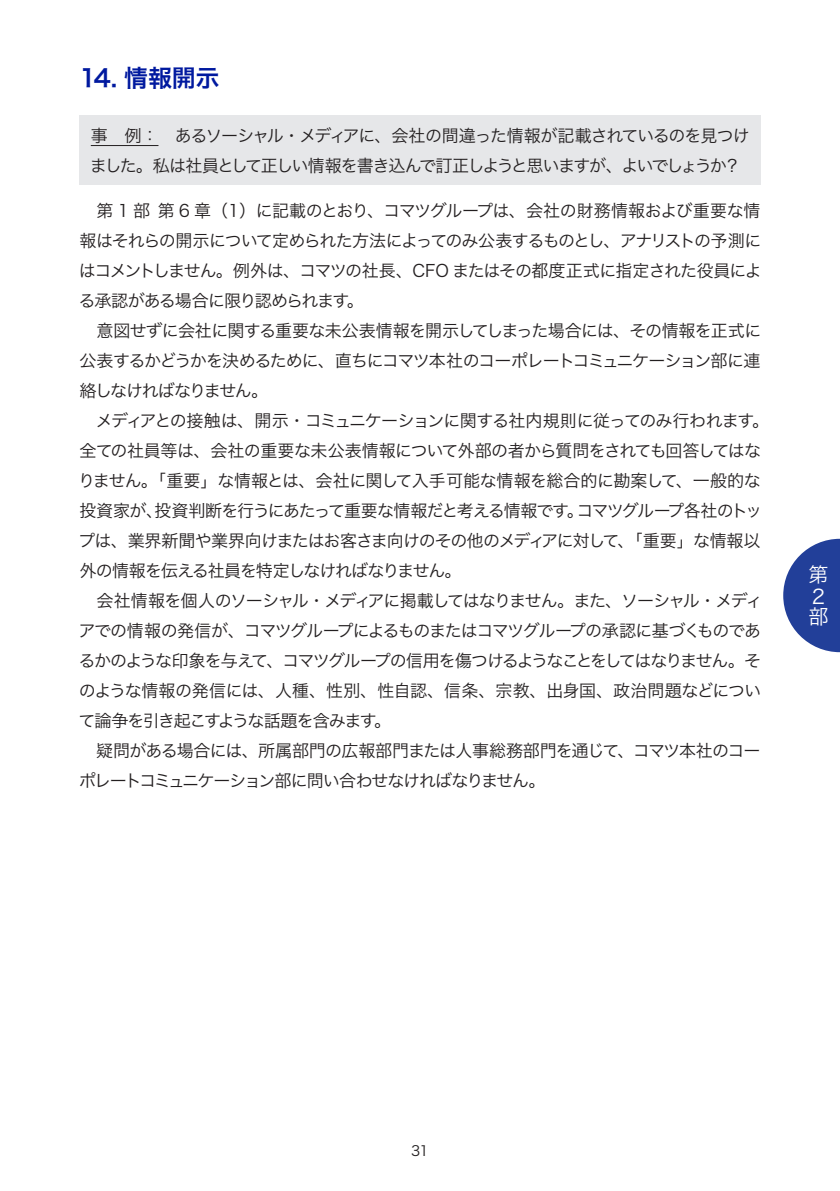
<style>
.page{position:relative;width:840px;height:1191px;background:#fff}
.page>*{position:absolute;margin:0;border:0;box-sizing:border-box;transform-origin:0 0}
.t1{font:24px "Hira Kaku Pro W6";letter-spacing:-.015em;color:#00199f}
.t2{font:20px/20.6px "Hira Kaku Pro W3";color:#fff}
.t3{font:17px/30px "Hira Kaku Pro W3";letter-spacing:-.06em;color:#231f20}
.t4{font:17px/30px "Hira Kaku Pro W3";letter-spacing:-.08em;color:#231f20}
.t5{font:14px "Hira Kaku Pro W3";color:#231f20}
</style>
<div class="page">
<svg style="left:783px;top:539px;width:56px;height:113px"></svg>
<div style="left:79px;top:115px;width:681px;height:70px;background:#e6e7e9"></div>
<hr style="left:91px;top:145px;width:67px;height:1px;background:#231f20">
<h1 class="t1" style="left:79px;top:56px;width:141px">14. 情報開示</h1>
<p class="t4" style="left:90px;top:119px;width:661px">事　例：　あるソーシャル・メディアに、会社の間違った情報が記載されているのを見つけました。私は社員として正しい情報を書き込んで訂正しようと思いますが、よいでしょうか？</p>
<p class="t3" style="left:78px;top:194px;width:692px">　第 1 部 第 6 章（1）に記載のとおり、コマツグループは、会社の財務情報および重要な情報はそれらの開示について定められた方法によってのみ公表するものとし、アナリストの予測にはコメントしません。例外は、コマツの社長、CFO またはその都度正式に指定された役員による承認がある場合に限り認められます。<br>　意図せずに会社に関する重要な未公表情報を開示してしまった場合には、その情報を正式に公表するかどうかを決めるために、直ちにコマツ本社のコーポレートコミュニケーション部に連絡しなければなりません。<br>　メディアとの接触は、開示・コミュニケーションに関する社内規則に従ってのみ行われます。全ての社員等は、会社の重要な未公表情報について外部の者から質問をされても回答してはなりません。「重要」な情報とは、会社に関して入手可能な情報を総合的に勘案して、一般的な投資家が、投資判断を行うにあたって重要な情報だと考える情報です。コマツグループ各社のトップは、業界新聞や業界向けまたはお客さま向けのその他のメディアに対して、「重要」な情報以外の情報を伝える社員を特定しなければなりません。<br>　会社情報を個人のソーシャル・メディアに掲載してはなりません。また、ソーシャル・メディアでの情報の発信が、コマツグループによるものまたはコマツグループの承認に基づくものであるかのような印象を与えて、コマツグループの信用を傷つけるようなことをしてはなりません。そのような情報の発信には、人種、性別、性自認、信条、宗教、出身国、政治問題などについて論争を引き起こすような話題を含みます。<br>　疑問がある場合には、所属部門の広報部門または人事総務部門を通じて、コマツ本社のコーポレートコミュニケーション部に問い合わせなければなりません。</p>
<p class="t2" style="left:808px;top:563px;width:21px">第<br>２部</p>
<p class="t5" style="left:411px;top:1138px;width:19px">31</p>
</div>
